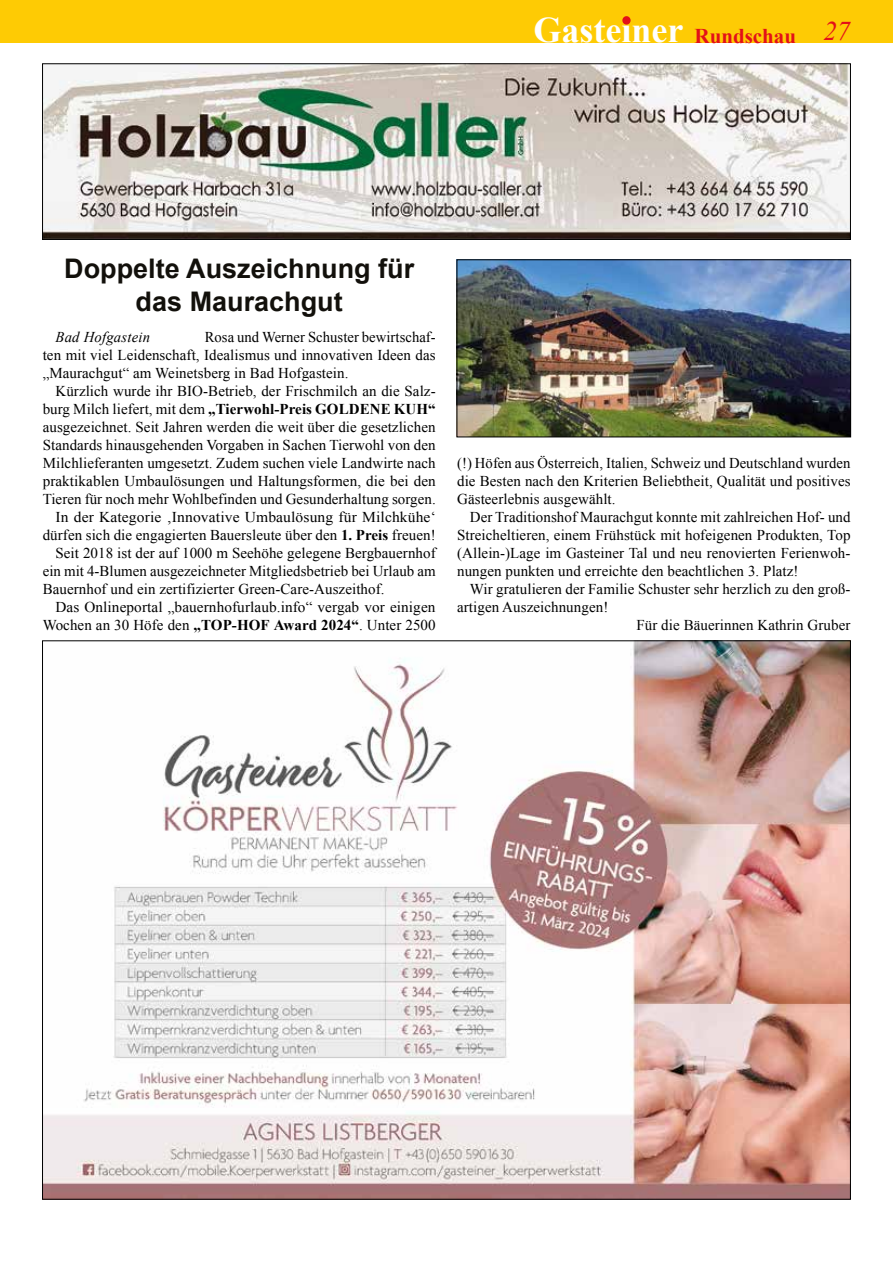
<style>
.page{position:relative;width:893px;height:1263px;background:#fff}
.page>*{position:absolute;margin:0;border:0;box-sizing:border-box;transform-origin:0 0}
.t1{font:700 36px "Times New Roman";color:#fff}
.t2{font:700 27px/32.4px "Arial";color:#12100b;text-align:center}
.t3{font:15px/18px "Times New Roman";letter-spacing:.005em;color:#000;text-align:justify}
.t4{font:700 15px "Times New Roman";letter-spacing:.005em;color:#000}
.t5{font:15px "Times New Roman";letter-spacing:.005em;color:#000;scale:1.04 1}
.t6{font:italic 15px "Times New Roman";letter-spacing:.015em;color:#000}
.s1{font-size:21px;color:#e31019}
.s2{font-weight:400;font-style:italic;font-size:27px;color:#e31019}
.s3{font-weight:400}
.s4{font-weight:700}
</style>
<div class="page">
<div style="left:0;top:0;width:893px;height:43px;background:#fecb04"></div>
<div style="left:622px;top:16px;width:9px;height:9px;background:#e31019;border-radius:50%"></div>
<img style="left:44px;top:65px;width:805px;height:173px">
<div style="left:42px;top:63px;width:809px;height:177px;border:1px solid #000"></div>
<img style="left:44px;top:642px;width:805px;height:555px">
<img style="left:459px;top:261px;width:390px;height:174px">
<div style="left:457px;top:259px;width:394px;height:178px;border:1px solid #000"></div>
<h1 class="t1" style="left:533px;top:6px;width:318px">Gasteiner <span class="s1">Rundschau</span> <span class="s2">27</span></h1>
<h2 class="t2" style="left:64px;top:253px;width:352px">Doppelte Auszeichnung für das Maurachgut</h2>
<p class="t6" style="left:55px;top:327px;width:96px">Bad Hofgastein</p>
<p class="t3" style="left:43px;top:328px;width:395px;text-indent:162px">Rosa und Werner Schuster bewirtschaf&shy;ten mit viel Leidenschaft, Idealismus und innovativen Ideen das „Maurachgut“ am Weinetsberg in Bad Hofgastein.</p>
<p class="t3" style="left:55px;top:382px;width:382px">Kürzlich wurde ihr BIO-Betrieb, der Frischmilch an die Salz-</p>
<p class="t4" style="left:43px;top:399px;width:394px"><span class="s3">burg Milch liefert, mit dem</span> „Tierwohl-Preis GOLDENE KUH“</p>
<p class="t3" style="left:43px;top:418px;width:395px">ausgezeichnet. Seit Jahren werden die weit über die gesetzlichen</p>
<p class="t3" style="left:43px;top:436px;width:394px">Standards hinausgehenden Vorgaben in Sachen Tierwohl von den</p>
<p class="t3" style="left:43px;top:454px;width:395px">Milchlieferanten umgesetzt. Zudem suchen viele Landwirte nach</p>
<p class="t3" style="left:43px;top:472px;width:395px">praktikablen Umbaulösungen und Haltungsformen, die bei den</p>
<p class="t3" style="left:43px;top:490px;width:395px">Tieren für noch mehr Wohlbefinden und Gesunderhaltung sorgen.</p>
<p class="t5" style="left:55px;top:507px;width:367px">In der Kategorie ‚Innovative Umbaulösung für Milchkühe‘</p>
<p class="t3" style="left:43px;top:526px;width:394px">dürfen sich die engagierten Bauersleute über den <span class="s4">1. Preis</span> freuen!</p>
<p class="t3" style="left:55px;top:544px;width:382px">Seit 2018 ist der auf 1000 m Seehöhe gelegene Bergbauernhof</p>
<p class="t3" style="left:43px;top:562px;width:394px">ein mit 4-Blumen ausgezeichneter Mitgliedsbetrieb bei Urlaub am</p>
<p class="t3" style="left:43px;top:580px;width:343px">Bauernhof und ein zertifizierter Green-Care-Auszeithof.</p>
<p class="t3" style="left:55px;top:598px;width:382px">Das Onlineportal „bauernhofurlaub.info“ vergab vor einigen</p>
<p class="t3" style="left:43px;top:616px;width:394px">Wochen an 30 Höfe den <span class="s4">„TOP-HOF Award 2024“</span>. Unter 2500</p>
<p class="t3" style="left:457px;top:454px;width:395px">(!) Höfen aus Österreich, Italien, Schweiz und Deutschland wurden die Besten nach den Kriterien Beliebtheit, Qualität und positives Gästeerlebnis ausgewählt.</p>
<p class="t3" style="left:457px;top:508px;width:395px;text-indent:13px">Der Traditionshof Maurachgut konnte mit zahlreichen Hof- und Streicheltieren, einem Frühstück mit hofeigenen Produkten, Top (Allein-)Lage im Gasteiner Tal und neu renovierten Ferienwoh&shy;nungen punkten und erreichte den beachtlichen 3. Platz!</p>
<p class="t3" style="left:470px;top:580px;width:382px">Wir gratulieren der Familie Schuster sehr herzlich zu den groß-</p>
<p class="t3" style="left:457px;top:598px;width:153px">artigen Auszeichnungen!</p>
<p class="t3" style="left:636px;top:616px;width:216px">Für die Bäuerinnen Kathrin Gruber</p>
</div>
